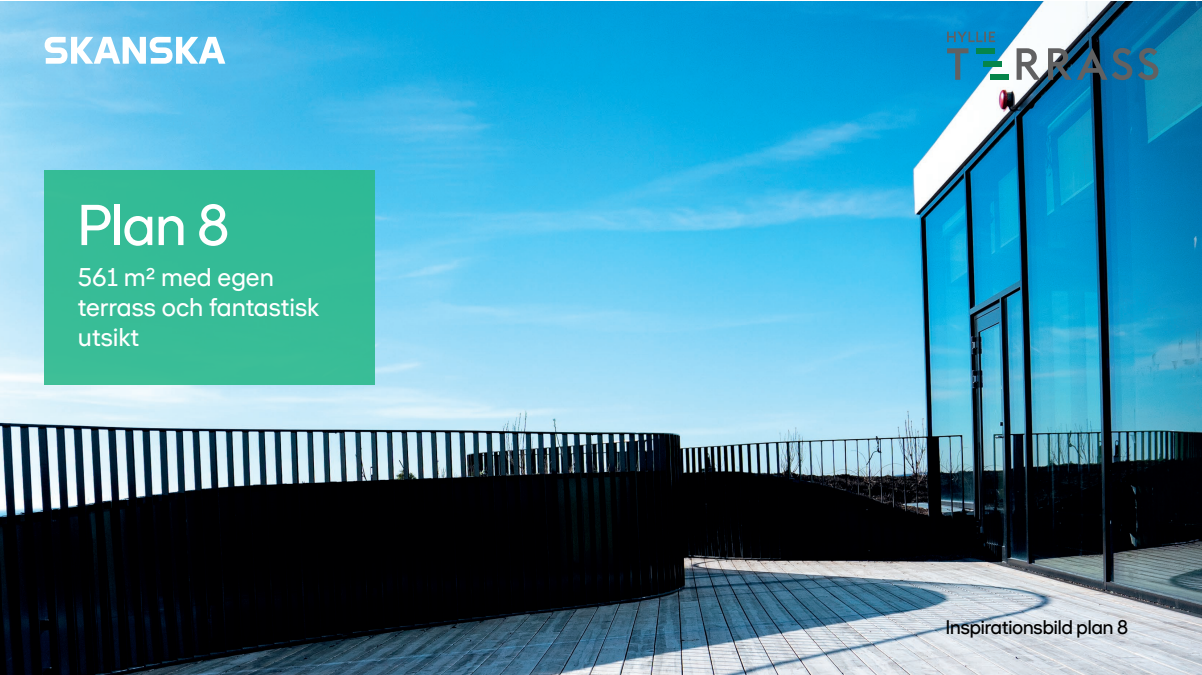
<style>
.page{position:relative;width:1202px;height:675px;background:#fff}
.page>*{position:absolute;margin:0;border:0;box-sizing:border-box;transform-origin:0 0}
.t1{font:58.3px "Shape Sans Display";color:#fff}
.t2{font:26px/30px "Shape Sans";color:#fff}
.t3{font:20px "Shape Sans Display";color:#000}
</style>
<div class="page">
<img style="left:0;top:1px;width:1202px;height:674px">
<div style="left:976px;top:48px;width:19px;height:5px;background:#05854a"></div>
<div style="left:983px;top:61px;width:19px;height:5px;background:#05854a"></div>
<div style="left:990px;top:75px;width:19px;height:5px;background:#05854a"></div>
<svg style="left:947px;top:32px;width:48px;height:10px"></svg>
<svg style="left:947px;top:48px;width:21px;height:32px"></svg>
<svg style="left:1016px;top:48px;width:24px;height:32px"></svg>
<svg style="left:1048px;top:48px;width:84px;height:32px;background:#2d5a76"></svg>
<svg style="left:1138px;top:48px;width:20px;height:32px"></svg>
<div style="left:45px;top:170px;width:330px;height:214px;background:#36bc96"></div>
<svg style="left:45px;top:37px;width:180px;height:27px"></svg>
<h1 class="t1" style="left:78px;top:190px;width:153px">Plan 8</h1>
<p class="t2" style="left:78px;top:262px;width:243px">561 m2 med egen terrass och fantastisk utsikt</p>
<p class="t3" style="left:946px;top:615px;width:184px">Inspirationsbild plan 8</p>
</div>
